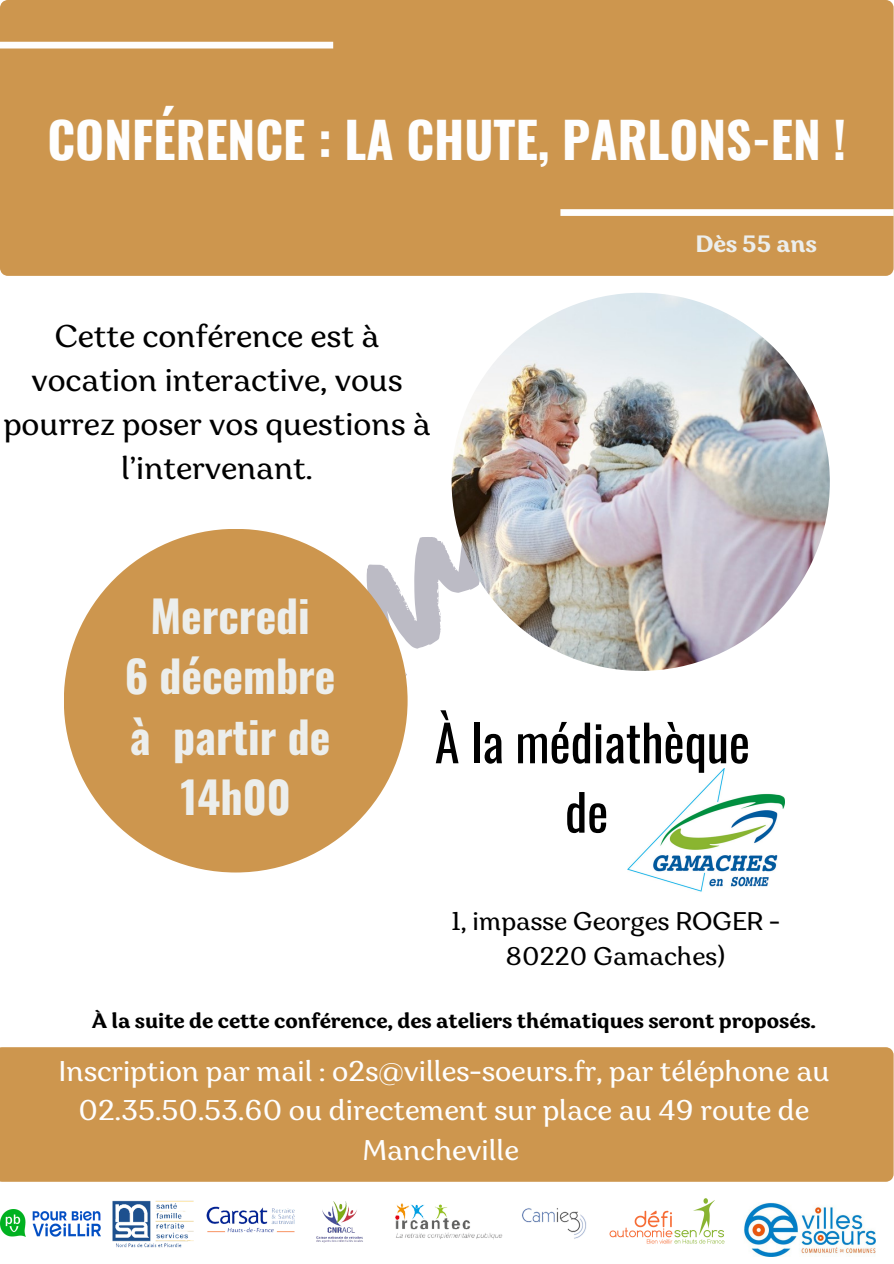
<style>
.page{position:relative;width:894px;height:1264px;background:#fff}
.page>*{position:absolute;margin:0;border:0;box-sizing:border-box;transform-origin:0 0}
.t1{font:50.1px "Oswald";color:#000}
.t2{font:700 49.5px "Oswald";color:#fefefe}
.t3{font:700 43.65px "Oswald";color:#eceeec}
.t4{font:31.5px/43.8px "Garbata";color:#000;text-align:center}
.t5{font:28.5px/39.3px "Garbata";color:#fefefe;text-align:center}
.t6{font:25.5px/34.8px "Garbata";color:#000;text-align:center}
.t7{font:700 23.55px "Garbata";color:#eceeec}
.t8{font:700 21px "Garbata";color:#000}
</style>
<div class="page">
<div style="left:0;top:0;width:893px;height:276px;background:#cd964e"></div>
<div style="left:560px;top:209px;width:333px;height:7px;background:#fefefe"></div>
<div style="left:0;top:42px;width:333px;height:6px;background:#fefefe"></div>
<div style="left:0;top:1047px;width:893px;height:134px;background:#cd964e"></div>
<img style="left:627px;top:768px;width:157px;height:124px">
<img style="left:744px;top:1202px;width:130px;height:53px">
<svg style="left:342px;top:537px;width:138px;height:158px"></svg>
<img style="left:451px;top:293px;width:378px;height:378px;border-radius:50%">
<div style="left:64px;top:529px;width:343px;height:343px;background:#cd964e;border-radius:50%"></div>
<img style="left:609px;top:1198px;width:116px;height:46px">
<img style="left:0;top:1209px;width:101px;height:27px">
<img style="left:112px;top:1200px;width:82px;height:47px">
<img style="left:206px;top:1206px;width:89px;height:27px">
<img style="left:316px;top:1201px;width:47px;height:41px">
<img style="left:395px;top:1203px;width:108px;height:37px">
<img style="left:522px;top:1208px;width:65px;height:31px">
<p class="t2" style="left:47px;top:101px;width:800px">CONFÉRENCE : LA CHUTE, PARLONS-EN !</p>
<p class="t4" style="left:3px;top:318px;width:428px">Cette conférence est à vocation interactive, vous pourrez poser vos questions à l’intervenant.</p>
<p class="t7" style="left:695px;top:235px;width:123px">Dès 55 ans</p>
<p class="t3" style="left:150px;top:582px;width:161px">Mercredi</p>
<p class="t3" style="left:125px;top:642px;width:212px">6 décembre</p>
<p class="t3" style="left:130px;top:702px;width:202px">à partir de</p>
<p class="t3" style="left:180px;top:763px;width:112px">14h00</p>
<p class="t1" style="left:434px;top:703px;width:316px">À la médiathèque</p>
<p class="t1" style="left:565px;top:772px;width:45px">de</p>
<p class="t6" style="left:450px;top:906px;width:330px">1, impasse Georges ROGER -<br>80220 Gamaches)</p>
<p class="t8" style="left:92px;top:1013px;width:725px">À la suite de cette conférence, des ateliers thématiques seront proposés.</p>
<p class="t5" style="left:58px;top:1054px;width:772px">Inscription par mail : o2s@villes-soeurs.fr, par téléphone au<br>02.35.50.53.60 ou directement sur place au 49 route de<br>Mancheville</p>
</div>
